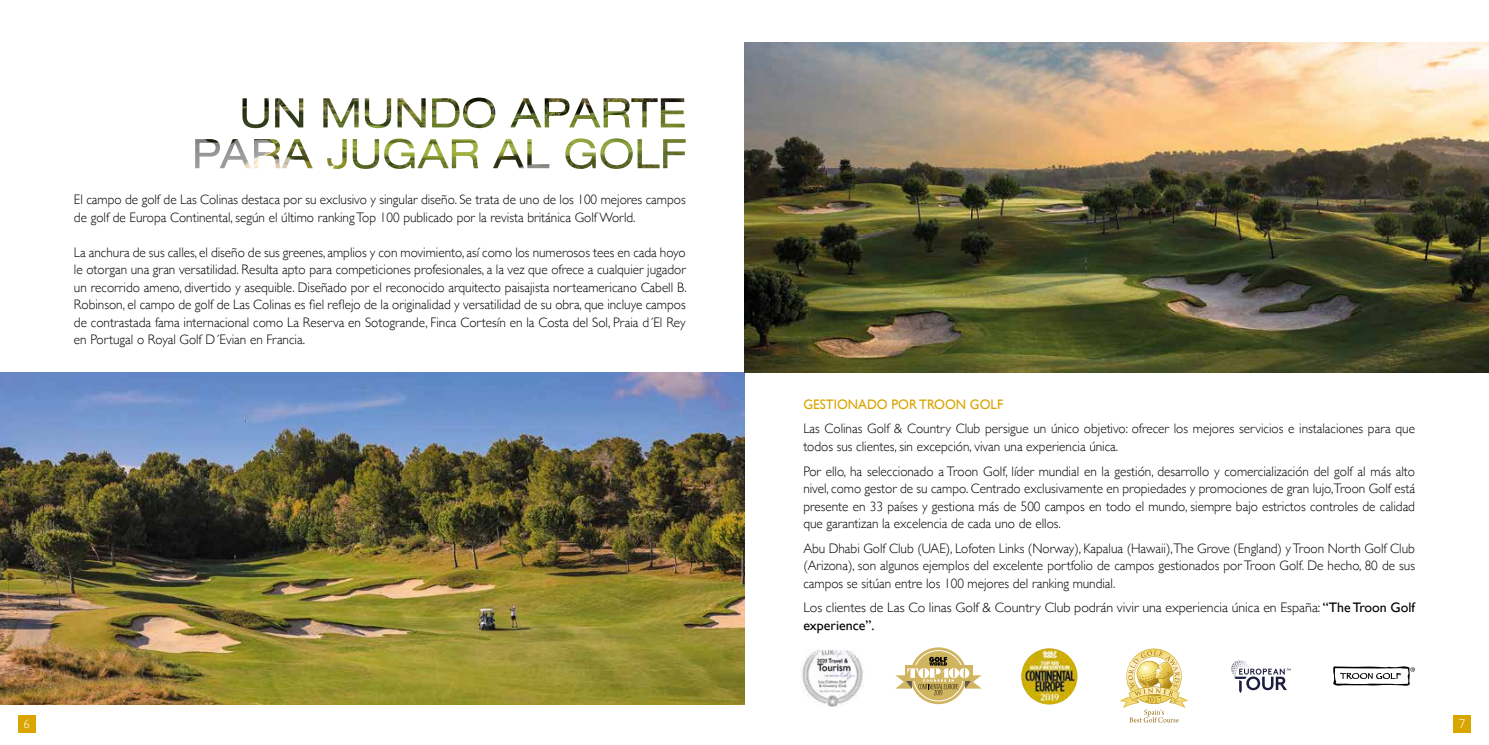
<style>
.page{position:relative;width:1489px;height:745px;background:#fff}
.page>*{position:absolute;margin:0;border:0;box-sizing:border-box;transform-origin:0 0}
.t1{font:300 13.75px/17.5px "Gill Sans";color:#000;text-align:justify;scale:.96 1}
.t2{font:300 13.75px/17.5px "Gill Sans";color:#000}
.t3{font:13.75px "Gill Sans";color:#d9a500;scale:.96 1}
.t4{font:300 12.5px "Gill Sans";color:#fff}
.s1{font-weight:400}
</style>
<div class="page">
<img style="left:0;top:372px;width:744px;height:331px">
<img style="left:242px;top:97px;width:443px;height:72px">
<div style="left:18px;top:714px;width:17px;height:18px;background:#d9a500"></div>
<img style="left:744px;top:43px;width:744px;height:329px">
<div style="left:1453px;top:714px;width:17px;height:18px;background:#d9a500"></div>
<img style="left:1020px;top:647px;width:57px;height:57px;border-radius:29px">
<div style="left:1020px;top:647px;width:58px;height:58px;border:1px solid #fff;border-radius:50%"></div>
<svg style="left:1333px;top:666px;width:81px;height:19px"></svg>
<svg style="left:1120px;top:648px;width:68px;height:74px"></svg>
<svg style="left:910px;top:647px;width:56px;height:56px"></svg>
<svg style="left:913px;top:650px;width:50px;height:50px"></svg>
<div style="left:912px;top:650px;width:51px;height:50px;border:1px solid #fff;border-radius:50%"></div>
<svg style="left:895px;top:656px;width:86px;height:38px"></svg>
<svg style="left:1231px;top:660px;width:59px;height:32px"></svg>
<img style="left:801px;top:649px;width:62px;height:57px">
<p class="t1" style="left:74px;top:190px;width:638px">El campo de golf de Las Colinas destaca por su exclusivo y singular diseño. Se trata de uno de los 100 mejores campos de golf de Europa Continental, según el último ranking Top 100 publicado por la revista británica Golf World.</p>
<p class="t1" style="left:74px;top:243px;width:640px">La anchura de sus calles, el diseño de sus greenes, amplios y con movimiento, así como los numerosos tees en cada hoyo le otorgan una gran versatilidad. Resulta apto para competiciones profesionales, a la vez que ofrece a cualquier jugador un recorrido ameno, divertido y asequible. Diseñado por el reconocido arquitecto paisajista norteamericano Cabell B.<br>Robinson, el campo de golf de Las Colinas es fiel reflejo de la originalidad y versatilidad de su obra, que incluye campos de contrastada fama internacional como La Reserva en Sotogrande, Finca Cortesín en la Costa del Sol, Praia d´El Rey en Portugal o Royal Golf D´Evian en Francia.</p>
<p class="t4" style="left:23px;top:713px;width:8px">6</p>
<p class="t3" style="left:803px;top:396px;width:210px">GESTIONADO POR TROON GOLF</p>
<p class="t1" style="left:803px;top:419px;width:638px">Las Colinas Golf &amp; Country Club persigue un único objetivo: ofrecer los mejores servicios e instalaciones para que todos sus clientes, sin excepción, vivan una experiencia única.</p>
<p class="t1" style="left:803px;top:461px;width:638px">Por ello, ha seleccionado a Troon Golf, líder mundial en la gestión, desarrollo y comercialización del golf al más alto nivel, como gestor de su campo. Centrado exclusivamente en propiedades y promociones de gran lujo,Troon Golf está presente en 33 países y gestiona más de 500 campos en todo el mundo, siempre bajo estrictos controles de calidad que garantizan la excelencia de cada uno de ellos.</p>
<p class="t1" style="left:803px;top:538px;width:638px">Abu Dhabi Golf Club (UAE), Lofoten Links (Norway), Kapalua (Hawaii),The Grove (England) y Troon North Golf Club (Arizona), son algunos ejemplos del excelente portfolio de campos gestionados por Troon Golf. De hecho, 80 de sus campos se sitúan entre los 100 mejores del ranking mundial.</p>
<p class="t2" style="left:803px;top:598px;width:613px">Los clientes de Las Co linas Golf &amp; Country Club podrán vivir una experiencia única en España: <span class="s1">“The Troon Golf experience”.</span></p>
<p class="t4" style="left:1458px;top:713px;width:8px">7</p>
</div>
